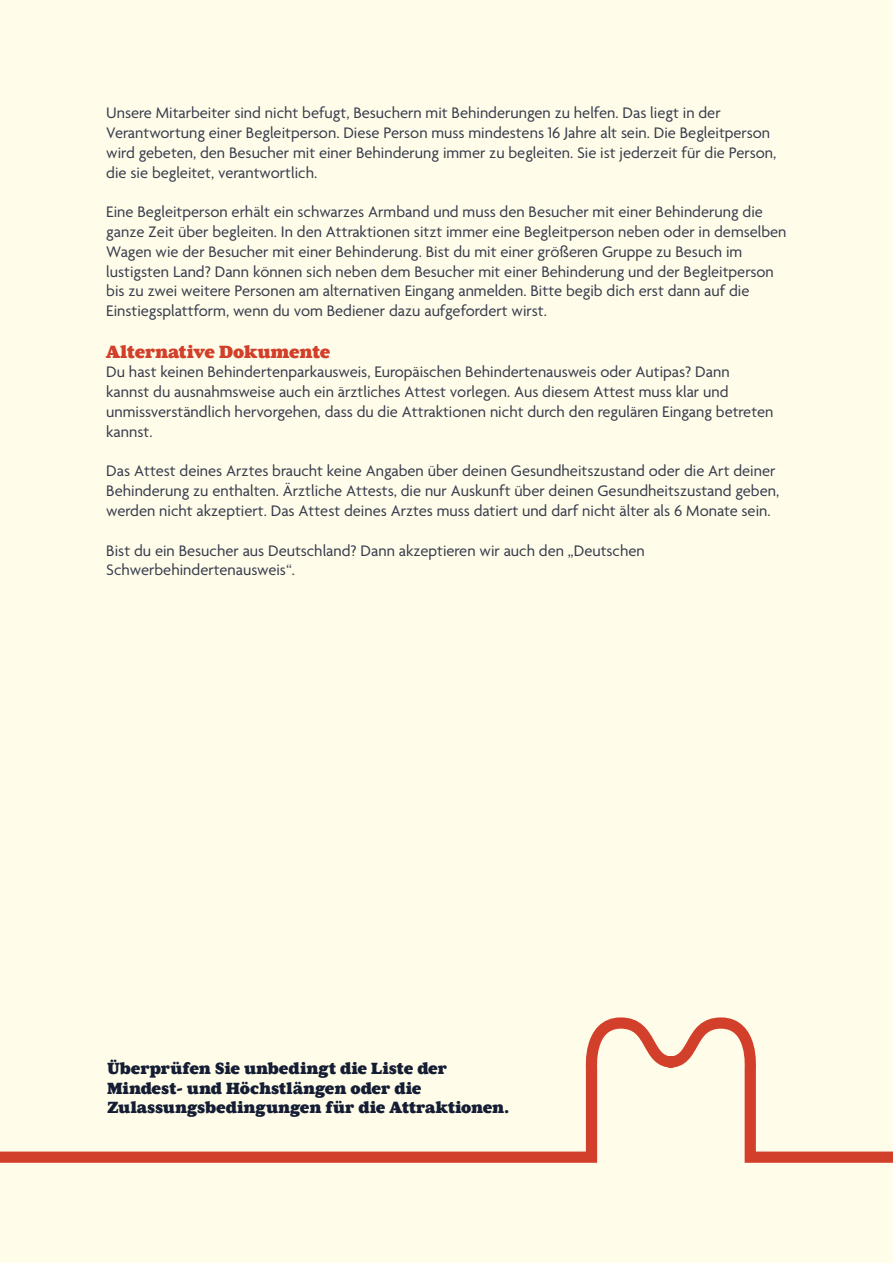
<style>
.page{position:relative;width:893px;height:1263px;background:#fffde9}
.page>*{position:absolute;margin:0;border:0;box-sizing:border-box;transform-origin:0 0}
.t1{font:18px "Aurea Ultra";letter-spacing:-.015em;color:#d23f2a}
.t2{font:16.5px/19.8px "Agenda";color:#373b4d}
.t3{font:16.5px/19.8px "Aurea Ultra";letter-spacing:-.01em;color:#141d33}
</style>
<div class="page">
<svg style="left:0;top:1017px;width:893px;height:146px"></svg>
<p class="t2" style="left:106px;top:104px;width:671px">Unsere Mitarbeiter sind nicht befugt, Besuchern mit Behinderungen zu helfen. Das liegt in der Verantwortung einer Begleitperson. Diese Person muss mindestens 16 Jahre alt sein. Die Begleitperson wird gebeten, den Besucher mit einer Behinderung immer zu begleiten. Sie ist jederzeit für die Person, die sie begleitet, verantwortlich.</p>
<p class="t2" style="left:106px;top:203px;width:682px">Eine Begleitperson erhält ein schwarzes Armband und muss den Besucher mit einer Behinderung die ganze Zeit über begleiten. In den Attraktionen sitzt immer eine Begleitperson neben oder in demselben Wagen wie der Besucher mit einer Behinderung. Bist du mit einer größeren Gruppe zu Besuch im lustigsten Land? Dann können sich neben dem Besucher mit einer Behinderung und der Begleitperson bis zu zwei weitere Personen am alternativen Eingang anmelden. Bitte begib dich erst dann auf die Einstiegsplattform, wenn du vom Bediener dazu aufgefordert wirst.</p>
<p class="t1" style="left:106px;top:341px;width:226px">Alternative Dokumente</p>
<p class="t2" style="left:106px;top:363px;width:669px">Du hast keinen Behindertenparkausweis, Europäischen Behindertenausweis oder Autipas? Dann kannst du ausnahmsweise auch ein ärztliches Attest vorlegen. Aus diesem Attest muss klar und unmissverständlich hervorgehen, dass du die Attraktionen nicht durch den regulären Eingang betreten kannst.</p>
<p class="t2" style="left:106px;top:462px;width:674px">Das Attest deines Arztes braucht keine Angaben über deinen Gesundheitszustand oder die Art deiner<br>Behinderung zu enthalten. Ärztliche Attests, die nur Auskunft über deinen Gesundheitszustand geben, werden nicht akzeptiert. Das Attest deines Arztes muss datiert und darf nicht älter als 6 Monate sein.</p>
<p class="t2" style="left:106px;top:541px;width:540px">Bist du ein Besucher aus Deutschland? Dann akzeptieren wir auch den „Deutschen<br>Schwerbehindertenausweis“.</p>
<p class="t3" style="left:107px;top:1058px;width:404px">Überprüfen Sie unbedingt die Liste der<br>Mindest- und Höchstlängen oder die<br>Zulassungsbedingungen für die Attraktionen.</p>
</div>
